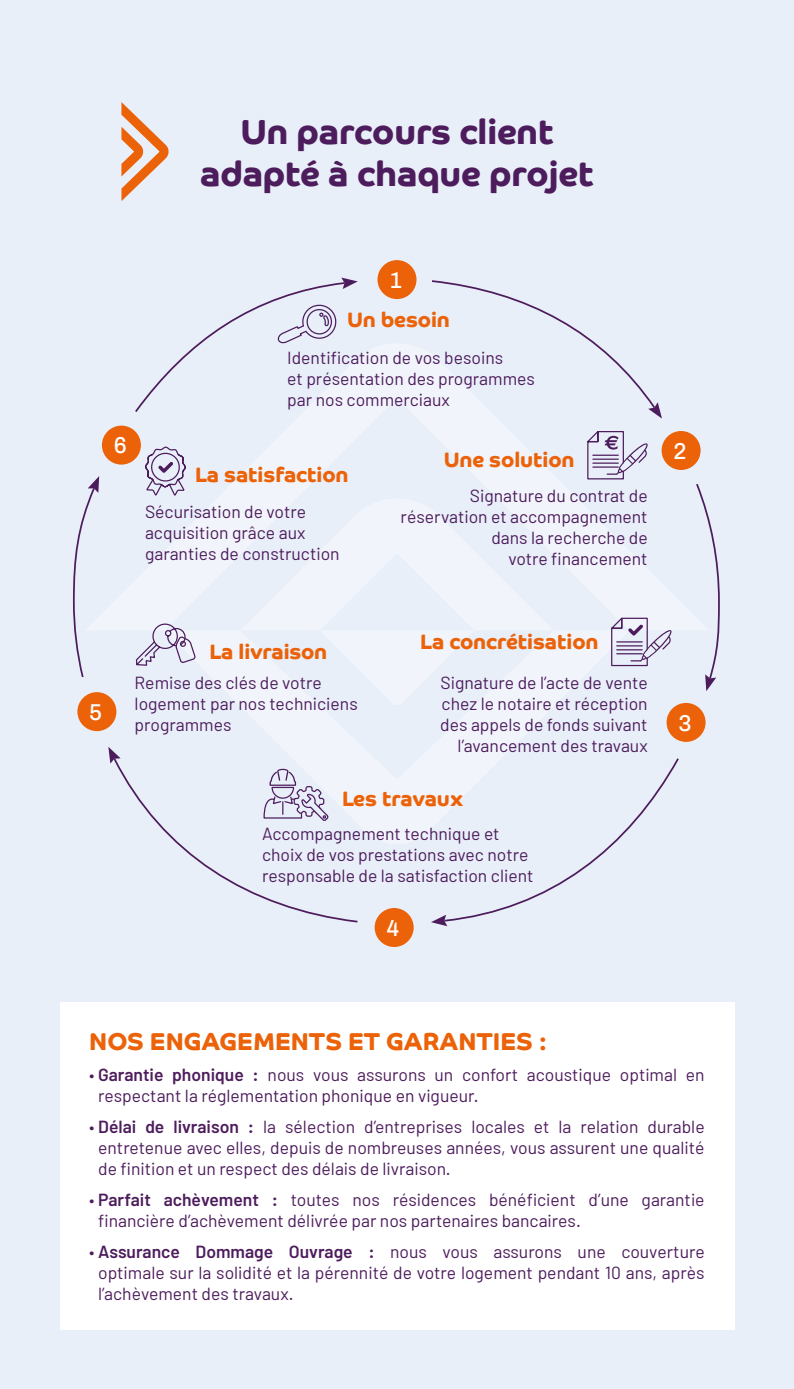
<style>
.page{position:relative;width:794px;height:1389px;background:#e8eff9}
.page>*{position:absolute;margin:0;border:0;box-sizing:border-box;transform-origin:0 0}
.t1{font:700 35px/42px "Co Headline";color:#4d1c5c;text-align:center}
.t2{font:700 24.5px "Co Headline";color:#eb6209}
.t3{font:500 22.4px "Archivo";color:#fff}
.t4{font:700 21px "Co Headline";color:#eb6209}
.t5{font:17.5px/21px "Barlow";color:#4d1c5c}
.s1{font-weight:300}
.s2{font-weight:600}
</style>
<div class="page">
<div style="left:60px;top:1002px;width:674px;height:327px;background:#fff"></div>
<div style="left:377px;top:260px;width:39px;height:39px;background:#eb6209;border-radius:50%"></div>
<div style="left:375px;top:908px;width:39px;height:39px;background:#eb6209;border-radius:50%"></div>
<svg style="left:73px;top:279px;width:647px;height:645px"></svg>
<svg style="left:341px;top:278px;width:17px;height:11px"></svg>
<svg style="left:648px;top:402px;width:14px;height:17px"></svg>
<svg style="left:705px;top:674px;width:11px;height:17px"></svg>
<svg style="left:431px;top:915px;width:16px;height:11px"></svg>
<svg style="left:108px;top:747px;width:13px;height:17px"></svg>
<svg style="left:88px;top:476px;width:11px;height:17px"></svg>
<svg style="left:121px;top:102px;width:48px;height:99px"></svg>
<h1 class="t1" style="left:200px;top:110px;width:395px">Un parcours client adapté à chaque projet</h1>
<p class="t3" style="left:390px;top:264px;width:14px">1</p>
<p class="t4" style="left:347px;top:307px;width:104px">Un besoin</p>
<p class="t3" style="left:114px;top:430px;width:14px">6</p>
<p class="t5" style="left:287px;top:347px;width:249px">Identification de vos besoins<br>et présentation des programmes par nos commerciaux</p>
<p class="t4" style="left:195px;top:462px;width:155px">La satisfaction</p>
<p class="t5" style="left:145px;top:501px;width:196px">Sécurisation de votre acquisition grâce aux garanties de construction</p>
<p class="t4" style="left:444px;top:447px;width:132px">Une solution</p>
<p class="t5" style="left:401px;top:485px;width:248px;text-align:right">Signature du contrat de réservation et accompagnement dans la recherche de<br>votre financement</p>
<p class="t3" style="left:674px;top:435px;width:14px">2</p>
<p class="t3" style="left:90px;top:697px;width:14px">5</p>
<p class="t4" style="left:209px;top:640px;width:119px">La livraison</p>
<p class="t5" style="left:135px;top:672px;width:225px">Remise des clés de votre logement par nos techniciens programmes</p>
<p class="t4" style="left:420px;top:630px;width:180px">La concrétisation</p>
<p class="t5" style="left:440px;top:672px;width:209px;text-align:right">Signature de l’acte de vente chez le notaire et réception des appels de fonds suivant l’avancement des travaux</p>
<p class="t4" style="left:342px;top:787px;width:123px">Les travaux</p>
<p class="t5" style="left:262px;top:823px;width:273px">Accompagnement technique et choix de vos prestations avec notre responsable de la satisfaction client</p>
<p class="t3" style="left:387px;top:912px;width:14px">4</p>
<p class="t3" style="left:678px;top:707px;width:14px">3</p>
<h2 class="t2" style="left:89px;top:1027px;width:459px">NOS ENGAGEMENTS ET GARANTIES :</h2>
<p class="t5" style="left:98px;top:1064px;width:608px;text-indent:-9px"><span class="s1">•</span> <span class="s2">Garantie phonique :</span> nous vous assurons un confort acoustique optimal en respectant la réglementation phonique en vigueur.</p>
<p class="t5" style="left:98px;top:1116px;width:608px;text-align:justify;text-indent:-9px"><span class="s1">•</span> <span class="s2">Délai de livraison :</span> la sélection d’entreprises locales et la relation durable entretenue avec elles, depuis de nombreuses années, vous assurent une qualité de finition et un respect des délais de livraison.</p>
<p class="t5" style="left:98px;top:1189px;width:608px;text-indent:-9px"><span class="s1">•</span> <span class="s2">Parfait achèvement :</span> toutes nos résidences bénéficient d’une garantie financière d’achèvement délivrée par nos partenaires bancaires.</p>
<p class="t5" style="left:98px;top:1240px;width:608px;text-align:justify;text-indent:-9px"><span class="s1">•</span> <span class="s2">Assurance Dommage Ouvrage :</span> nous vous assurons une couverture optimale sur la solidité et la pérennité de votre logement pendant 10 ans, après l’achèvement des travaux.</p>
</div>
